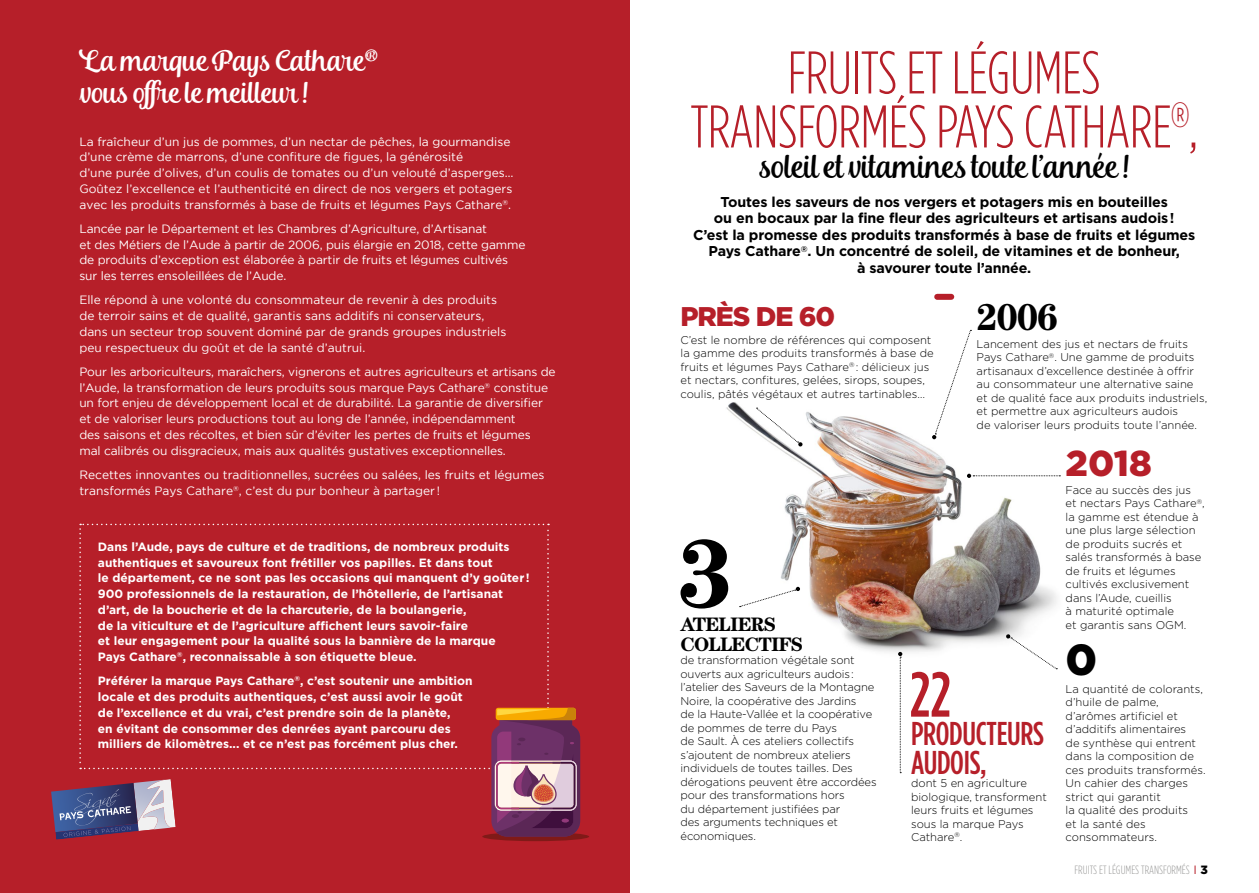
<style>
.page{position:relative;width:1259px;height:893px;background:#fff}
.page>*{position:absolute;margin:0;border:0;box-sizing:border-box;transform-origin:0 0}
.t1{font:700 97.35px "Century";color:#000}
.t2{font:500 63.6px "Gotham Condensed";color:#b61f29}
.t3{font:300 60px/54px "Gotham Condensed";letter-spacing:-.01em;color:#b61f29;text-align:center}
.t4{font:900 43.5px "Gotham";color:#000}
.t5{font:700 37.5px "Century";color:#000}
.t6{font:900 36px "Gotham";color:#b61f29}
.t7{font:33px "Andalusia";color:#000}
.t8{font:500 33px/28.5px "Gotham Condensed";letter-spacing:-.01em;color:#b61f29}
.t9{font:30px/31.5px "Andalusia";color:#fff}
.t10{font:900 27px "Gotham";letter-spacing:-.04em;color:#b61f29}
.t11{font:700 19.5px "Century";letter-spacing:-.04em;color:#000}
.t12{font:700 14.25px/16.5px "Gotham HTF";letter-spacing:-.01em;color:#000;text-align:center}
.t13{font:12px/15.8px "Gotham";letter-spacing:-.01em;color:#fff}
.t14{font:700 12px/15.8px "Gotham HTF";color:#fff}
.t15{font:300 12px "Gotham Condensed";color:#9d9d9c}
.t16{font:300 11.25px/13.5px "Gotham HTF";color:#000}
.s1{font-family:"Gotham";font-weight:400;color:#b61f29}
.s2{font-family:"Gotham";font-weight:900;color:#000}
</style>
<div class="page">
<div style="left:0;top:0;width:629px;height:893px;background:#b61f29"></div>
<img style="left:726px;top:402px;width:335px;height:268px">
<div style="left:937px;top:294px;width:14px;height:6px;background:#b61f29"></div>
<svg style="left:932px;top:330px;width:39px;height:109px"></svg>
<svg style="left:756px;top:408px;width:46px;height:38px"></svg>
<svg style="left:739px;top:587px;width:61px;height:20px"></svg>
<svg style="left:898px;top:652px;width:4px;height:121px"></svg>
<svg style="left:1005px;top:634px;width:52px;height:35px"></svg>
<svg style="left:967px;top:474px;width:93px;height:4px"></svg>
<div style="left:482px;top:832px;width:107px;height:9px;background:#801a18;border-radius:50%"></div>
<svg style="left:51px;top:524px;width:529px;height:316px"></svg>
<h3 class="t9" style="left:79px;top:45px;width:300px">La marque Pays Cathare<sup>® </sup>vous offre le meilleur!</h3>
<p class="t13" style="left:79px;top:133px;width:435px">La fraîcheur d’un jus de pommes, d’un nectar de pêches, la gourmandise d’une crème de marrons, d’une confiture de figues, la générosité<br>d’une purée d’olives, d’un coulis de tomates ou d’un velouté d’asperges… Goûtez l’excellence et l’authenticité en direct de nos vergers et potagers avec les produits transformés à base de fruits et légumes Pays Cathare<sup>®</sup>.</p>
<p class="t13" style="left:79px;top:220px;width:448px">Lancée par le Département et les Chambres d’Agriculture, d’Artisanat<br>et des Métiers de l’Aude à partir de 2006, puis élargie en 2018, cette gamme de produits d’exception est élaborée à partir de fruits et légumes cultivés sur les terres ensoleillées de l’Aude.</p>
<p class="t13" style="left:79px;top:292px;width:428px">Elle répond à une volonté du consommateur de revenir à des produits de terroir sains et de qualité, garantis sans additifs ni conservateurs, dans un secteur trop souvent dominé par de grands groupes industriels peu respectueux du goût et de la santé d’autrui.</p>
<p class="t13" style="left:79px;top:363px;width:478px">Pour les arboriculteurs, maraîchers, vignerons et autres agriculteurs et artisans de l’Aude, la transformation de leurs produits sous marque Pays Cathare<sup>®</sup> constitue un fort enjeu de développement local et de durabilité. La garantie de diversifier et de valoriser leurs productions tout au long de l’année, indépendamment<br>des saisons et des récoltes, et bien sûr d’éviter les pertes de fruits et légumes<br>mal calibrés ou disgracieux, mais aux qualités gustatives exceptionnelles.</p>
<p class="t13" style="left:79px;top:466px;width:466px">Recettes innovantes ou traditionnelles, sucrées ou salées, les fruits et légumes transformés Pays Cathare<sup>®</sup>, c’est du pur bonheur à partager !</p>
<p class="t14" style="left:98px;top:538px;width:433px">Dans l’Aude, pays de culture et de traditions, de nombreux produits authentiques et savoureux font frétiller vos papilles. Et dans tout<br>le département, ce ne sont pas les occasions qui manquent d’y goûter !<br>900 professionnels de la restauration, de l’hôtellerie, de l’artisanat d’art, de la boucherie et de la charcuterie, de la boulangerie,<br>de la viticulture et de l’agriculture affichent leurs savoir-faire<br>et leur engagement pour la qualité sous la bannière de la marque<br>Pays Cathare<sup>®</sup>, reconnaissable à son étiquette bleue.</p>
<p class="t14" style="left:98px;top:673px;width:376px">Préférer la marque Pays Cathare<sup>®</sup>, c’est soutenir une ambition locale et des produits authentiques, c’est aussi avoir le goût de l’excellence et du vrai, c’est prendre soin de la planète,<br>en évitant de consommer des denrées ayant parcouru des milliers de kilomètres... et ce n’est pas forcément plus cher.</p>
<h3 class="t3" style="left:690px;top:45px;width:509px">FRUITS ET LÉGUMES<br>TRANSFORMÉS PAYS CATHARE<sup>®</sup>,</h3>
<h3 class="t7" style="left:759px;top:147px;width:372px">soleil et vitamines toute l’année!</h3>
<p class="t12" style="left:693px;top:193px;width:503px">Toutes les saveurs de nos vergers et potagers mis en bouteilles<br>ou en bocaux par la fine fleur des agriculteurs et artisans audois!<br>C’est la promesse des produits transformés à base de fruits et légumes Pays Cathare<sup>®</sup>. Un concentré de soleil, de vitamines et de bonheur,<br>à savourer toute l’année.</p>
<h3 class="t5" style="left:976px;top:295px;width:83px">2006</h3>
<p class="t16" style="left:976px;top:337px;width:232px">Lancement des jus et nectars de fruits Pays Cathare<sup>®</sup>. Une gamme de produits artisanaux d’excellence destinée à offrir au consommateur une alternative saine et de qualité face aux produits industriels, et permettre aux agriculteurs audois<br>de valoriser leurs produits toute l’année.</p>
<h3 class="t6" style="left:1065px;top:443px;width:88px">2018</h3>
<p class="t16" style="left:1065px;top:483px;width:141px">Face au succès des jus et nectars Pays Cathare<sup>®</sup>, la gamme est étendue à une plus large sélection de produits sucrés et salés transformés à base de fruits et légumes cultivés exclusivement dans l’Aude, cueillis<br>à maturité optimale</p>
<h3 class="t10" style="left:680px;top:301px;width:156px">PRÈS DE 60</h3>
<p class="t16" style="left:680px;top:333px;width:255px">C’est le nombre de références qui composent la gamme des produits transformés à base de fruits et légumes Pays Cathare<sup>®</sup> : délicieux jus et nectars, confitures, gelées, sirops, soupes, coulis, pâtés végétaux et autres tartinables…</p>
<h1 class="t1" style="left:678px;top:516px;width:57px">3</h1>
<h3 class="t11" style="left:680px;top:613px;width:97px">ATELIERS</h3>
<p class="t16" style="left:1065px;top:618px;width:122px">et garantis sans OGM.</p>
<h3 class="t11" style="left:680px;top:632px;width:124px">COLLECTIFS</h3>
<p class="t16" style="left:680px;top:653px;width:198px">de transformation végétale sont ouverts aux agriculteurs audois: l’atelier des Saveurs de la Montagne<br>Noire, la coopérative des Jardins<br>de la Haute-Vallée et la coopérative de pommes de terre du Pays<br>de Sault. À ces ateliers collectifs s’ajoutent de nombreux ateliers individuels de toutes tailles. Des dérogations peuvent être accordées pour des transformations hors<br>du département justifiées par<br>des arguments techniques et économiques.</p>
<h3 class="t4" style="left:1065px;top:634px;width:33px">0</h3>
<p class="t16" style="left:1065px;top:682px;width:141px">La quantité de colorants, d’huile de palme, d’arômes artificiel et d’additifs alimentaires<br>de synthèse qui entrent dans la composition de ces produits transformés.<br>Un cahier des charges strict qui garantit<br>la qualité des produits<br>et la santé des consommateurs.</p>
<h2 class="t2" style="left:909px;top:659px;width:43px">22</h2>
<h3 class="t8" style="left:911px;top:718px;width:134px">PRODUCTEURS<br>AUDOIS,</h3>
<p class="t16" style="left:911px;top:776px;width:137px">dont 5 en agriculture biologique, transforment leurs fruits et légumes sous la marque Pays<br>Cathare<sup>®</sup>.</p>
<p class="t15" style="left:1074px;top:864px;width:135px">FRUITS ET LÉGUMES TRANSFORMÉS <span class="s1">I</span> <span class="s2">3</span></p>
</div>
